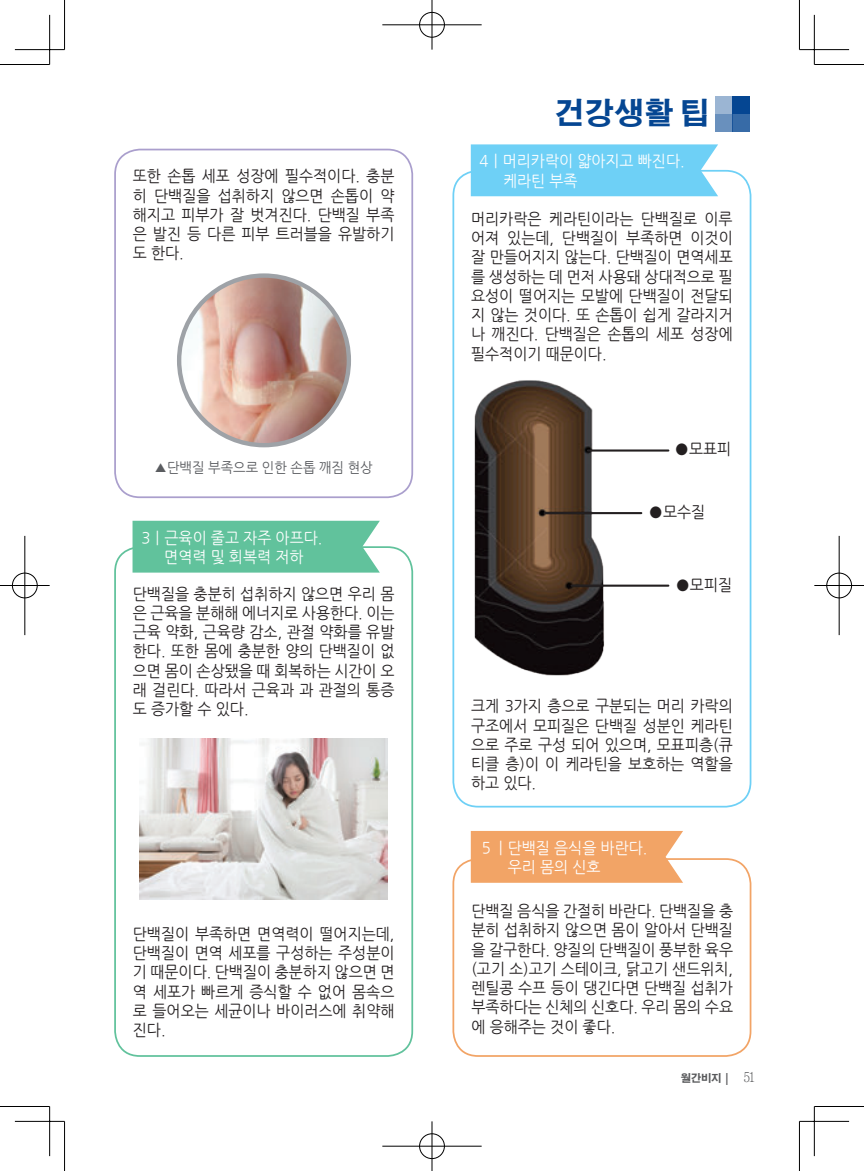
<style>
.page{position:relative;width:864px;height:1171px;background:#fff}
.page>*{position:absolute;margin:0;border:0;box-sizing:border-box;transform-origin:0 0}
.t1{font:700 29.75px "Adobe Gothic Std";color:#054692}
.t2{font:15.75px/19.2px "Nanum Gothic";color:#231f20;text-align:justify;scale:.95 1}
.t3{font:15.75px/19.2px "Nanum Gothic";color:#fff;scale:.95 1}
.t4{font:14px "Nanum Gothic";color:#5a5c60;scale:.95 1}
.t5{font:700 10.5px "Adobe Gothic Std";color:#57585a}
.s1{font-family:"Chosunilbo NM";font-weight:400;font-size:14px}
</style>
<div class="page">
<div style="left:714px;top:97px;width:18px;height:17px;background:#9bb5d3"></div>
<div style="left:732px;top:97px;width:17px;height:17px;background:#054692"></div>
<div style="left:714px;top:114px;width:18px;height:17px;background:#6990bd"></div>
<div style="left:732px;top:114px;width:17px;height:17px;background:#376ba7"></div>
<div style="left:470px;top:831px;width:212px;height:52px;background:#f2a466"></div>
<div style="left:132px;top:521px;width:247px;height:51px;background:#61c29c"></div>
<div style="left:470px;top:144px;width:247px;height:52px;background:#6ed0f6"></div>
<div style="left:114px;top:149px;width:299px;height:349px;border:2px solid #aa9fcd;border-radius:25px"></div>
<div style="left:452px;top:858px;width:299px;height:199px;border:2px solid #f2a466;border-radius:25px"></div>
<div style="left:114px;top:546px;width:299px;height:511px;border:2px solid #61c29c;border-radius:25px"></div>
<div style="left:452px;top:170px;width:299px;height:637px;border:2px solid #6ed0f6;border-radius:25px"></div>
<img style="left:179px;top:276px;width:170px;height:169px;border-radius:85px">
<div style="left:177px;top:273px;width:174px;height:174px;border:4px solid #9ea2a7;border-radius:50%"></div>
<img style="left:139px;top:738px;width:249px;height:161px">
<img style="left:474px;top:380px;width:148px;height:296px">
<hr style="left:587px;top:449px;width:81px;height:2px;background:#231f20">
<hr style="left:544px;top:512px;width:97px;height:2px;background:#231f20">
<hr style="left:571px;top:584px;width:97px;height:3px;background:#231f20">
<hr style="left:0;top:64px;width:50px;height:1px;background:#000">
<hr style="left:814px;top:64px;width:49px;height:1px;background:#000">
<hr style="left:0;top:1106px;width:50px;height:1px;background:#000">
<hr style="left:814px;top:1106px;width:49px;height:1px;background:#000">
<hr style="left:64px;top:0;width:1px;height:50px;background:#000">
<hr style="left:64px;top:1121px;width:1px;height:50px;background:#000">
<hr style="left:798px;top:0;width:1px;height:50px;background:#000">
<hr style="left:798px;top:1121px;width:1px;height:50px;background:#000">
<hr style="left:15px;top:49px;width:49px;height:1px;background:#000">
<hr style="left:799px;top:49px;width:49px;height:1px;background:#000">
<hr style="left:15px;top:1121px;width:49px;height:1px;background:#000">
<hr style="left:799px;top:1121px;width:49px;height:1px;background:#000">
<hr style="left:49px;top:15px;width:1px;height:49px;background:#000">
<hr style="left:49px;top:1106px;width:1px;height:50px;background:#000">
<hr style="left:813px;top:15px;width:1px;height:49px;background:#000">
<hr style="left:813px;top:1106px;width:1px;height:50px;background:#000">
<div style="left:418px;top:11px;width:27px;height:27px;border:2px solid #fff;border-radius:50%"></div>
<hr style="left:382px;top:24px;width:99px;height:2px;background:#fff">
<hr style="left:430px;top:0;width:3px;height:50px;background:#fff">
<div style="left:419px;top:12px;width:25px;height:25px;border:1px solid #000;border-radius:50%"></div>
<hr style="left:382px;top:25px;width:99px;height:1px;background:#000">
<hr style="left:431px;top:0;width:1px;height:50px;background:#000">
<div style="left:418px;top:1132px;width:27px;height:28px;border:2px solid #fff;border-radius:50%"></div>
<hr style="left:382px;top:1145px;width:99px;height:2px;background:#fff">
<hr style="left:430px;top:1121px;width:3px;height:50px;background:#fff">
<div style="left:419px;top:1133px;width:25px;height:26px;border:1px solid #000;border-radius:50%"></div>
<hr style="left:382px;top:1146px;width:99px;height:1px;background:#000">
<hr style="left:431px;top:1121px;width:1px;height:50px;background:#000">
<div style="left:11px;top:572px;width:27px;height:27px;border:2px solid #fff;border-radius:50%"></div>
<hr style="left:0;top:584px;width:50px;height:3px;background:#fff">
<hr style="left:24px;top:536px;width:2px;height:99px;background:#fff">
<div style="left:12px;top:573px;width:25px;height:25px;border:1px solid #000;border-radius:50%"></div>
<hr style="left:0;top:585px;width:50px;height:1px;background:#000">
<hr style="left:25px;top:536px;width:1px;height:99px;background:#000">
<div style="left:825px;top:572px;width:27px;height:27px;border:2px solid #fff;border-radius:50%"></div>
<hr style="left:814px;top:584px;width:49px;height:3px;background:#fff">
<hr style="left:837px;top:536px;width:3px;height:99px;background:#fff">
<div style="left:826px;top:573px;width:25px;height:25px;border:1px solid #000;border-radius:50%"></div>
<hr style="left:814px;top:585px;width:49px;height:1px;background:#000">
<hr style="left:838px;top:536px;width:1px;height:99px;background:#000">
<p class="t2" style="left:133px;top:167px;width:277px">또한 손톱 세포 성장에 필수적이다. 충분 히 단백질을 섭취하지 않으면 손톱이 약 해지고 피부가 잘 벗겨진다. 단백질 부족 은 발진 등 다른 피부 트러블을 유발하기 도 한다.</p>
<p class="t4" style="left:154px;top:461px;width:231px">▲단백질 부족으로 인한 손톱 깨짐 현상</p>
<p class="t3" style="left:141px;top:528px;width:192px;text-align:center">3ㅣ근육이 줄고 자주 아프다. 면역력 및 회복력 저하</p>
<p class="t2" style="left:133px;top:584px;width:277px">단백질을 충분히 섭취하지 않으면 우리 몸 은 근육을 분해해 에너지로 사용한다. 이는 근육 약화, 근육량 감소, 관절 약화를 유발 한다. 또한 몸에 충분한 양의 단백질이 없 으면 몸이 손상됐을 때 회복하는 시간이 오 래 걸린다. 따라서 근육과 과 관절의 통증 도 증가할 수 있다.</p>
<p class="t2" style="left:133px;top:924px;width:277px">단백질이 부족하면 면역력이 떨어지는데, 단백질이 면역 세포를 구성하는 주성분이 기 때문이다. 단백질이 충분하지 않으면 면 역 세포가 빠르게 증식할 수 없어 몸속으 로 들어오는 세균이나 바이러스에 취약해 진다.</p>
<h1 class="t1" style="left:554px;top:96px;width:157px">건강생활 팁</h1>
<p class="t3" style="left:503px;top:152px;width:193px;text-indent:-23px">4ㅣ머리카락이 얇아지고 빠진다. 케라틴 부족</p>
<p class="t2" style="left:471px;top:210px;width:277px">머리카락은 케라틴이라는 단백질로 이루 어져 있는데, 단백질이 부족하면 이것이 잘 만들어지지 않는다. 단백질이 면역세포 를 생성하는 데 먼저 사용돼 상대적으로 필 요성이 떨어지는 모발에 단백질이 전달되 지 않는 것이다. 또 손톱이 쉽게 갈라지거 나 깨진다. 단백질은 손톱의 세포 성장에 필수적이기 때문이다.</p>
<p class="t2" style="left:674px;top:440px;width:61px">●모표피</p>
<p class="t2" style="left:648px;top:503px;width:61px">●모수질</p>
<p class="t2" style="left:675px;top:575px;width:61px">●모피질</p>
<p class="t2" style="left:471px;top:697px;width:277px">크게 3가지 층으로 구분되는 머리 카락의 구조에서 모피질은 단백질 성분인 케라틴 으로 주로 구성 되어 있으며, 모표피층(큐 티클 층)이 이 케라틴을 보호하는 역할을 하고 있다.</p>
<p class="t3" style="left:507px;top:838px;width:148px;text-indent:-28px">５ㅣ단백질 음식을 바란다. 우리 몸의 신호</p>
<p class="t2" style="left:471px;top:901px;width:277px">단백질 음식을 간절히 바란다. 단백질을 충 분히 섭취하지 않으면 몸이 알아서 단백질 을 갈구한다. 양질의 단백질이 풍부한 육우 (고기 소)고기 스테이크, 닭고기 샌드위치, 렌틸콩 수프 등이 댕긴다면 단백질 섭취가 부족하다는 신체의 신호다. 우리 몸의 수요 에 응해주는 것이 좋다.</p>
<p class="t5" style="left:680px;top:1072px;width:76px">월간비지 | <span class="s1">51</span></p>
</div>
